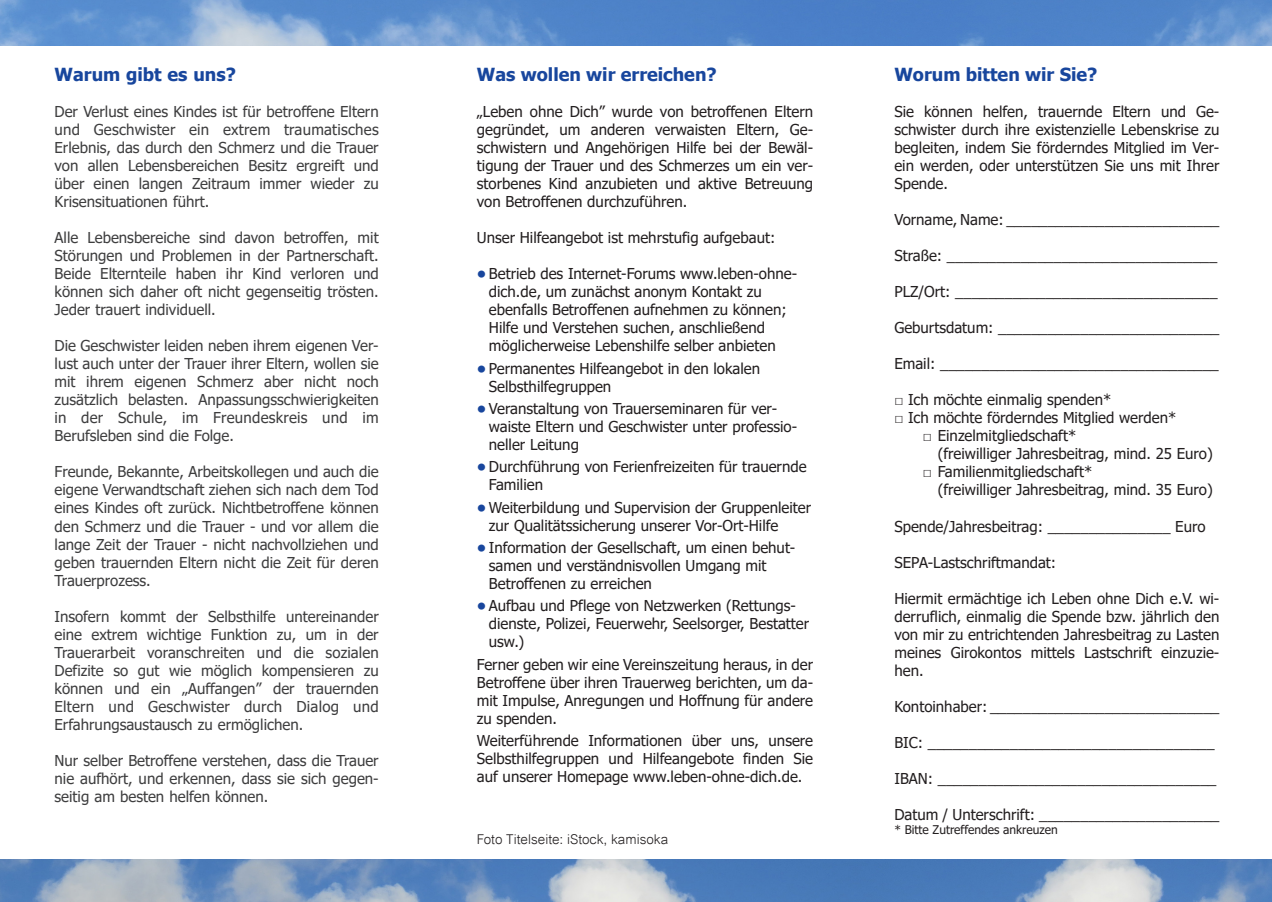
<style>
.page{position:relative;width:1272px;height:902px;background:#fff}
.page>*{position:absolute;margin:0;border:0;box-sizing:border-box;transform-origin:0 0}
.t1{font:700 18px "Tahoma";color:#18469d}
.t2{font:15px/18px "Tahoma";color:#231f20;text-align:justify}
.t3{font:15px/18px "Tahoma";color:#3e3e3f;text-align:justify}
.t4{font:300 13.5px "Arial";color:#231f20}
.t5{font:12px "Tahoma";color:#231f20}
.s1{font-weight:700;color:#18469d}
</style>
<div class="page">
<img style="left:0;top:0;width:1271px;height:45px">
<img style="left:0;top:859px;width:1271px;height:42px">
<p class="t1" style="left:55px;top:62px;width:183px">Warum gibt es uns?</p>
<p class="t3" style="left:55px;top:104px;width:326px">Der Verlust eines Kindes ist für betroffene Eltern und Geschwister ein extrem traumatisches Erlebnis, das durch den Schmerz und die Trauer von allen Lebensbereichen Besitz ergreift und über einen langen Zeitraum immer wieder zu Krisensituationen führt.</p>
<p class="t3" style="left:55px;top:230px;width:326px">Alle Lebensbereiche sind davon betroffen, mit Störungen und Problemen in der Partnerschaft.<br>Beide Elternteile haben ihr Kind verloren und können sich daher oft nicht gegenseitig trösten.<br>Jeder trauert individuell.</p>
<p class="t3" style="left:55px;top:338px;width:326px">Die Geschwister leiden neben ihrem eigenen Ver&shy;lust auch unter der Trauer ihrer Eltern, wollen sie mit ihrem eigenen Schmerz aber nicht noch zusätzlich belasten. Anpassungsschwierigkeiten in der Schule, im Freundeskreis und im Berufsleben sind die Folge.</p>
<p class="t3" style="left:55px;top:464px;width:326px">Freunde, Bekannte, Arbeitskollegen und auch die eigene Verwandtschaft ziehen sich nach dem Tod eines Kindes oft zurück. Nichtbetroffene können den Schmerz und die Trauer - und vor allem die lange Zeit der Trauer - nicht nachvollziehen und geben trauernden Eltern nicht die Zeit für deren Trauerprozess.</p>
<p class="t3" style="left:55px;top:608px;width:326px">Insofern kommt der Selbsthilfe untereinander eine extrem wichtige Funktion zu, um in der Trauerarbeit voranschreiten und die sozialen Defizite so gut wie möglich kompensieren zu können und ein „Auffangen” der trauernden Eltern und Geschwister durch Dialog und Erfahrungsaustausch zu ermöglichen.</p>
<p class="t3" style="left:55px;top:752px;width:325px">Nur selber Betroffene verstehen, dass die Trauer nie aufhört, und erkennen, dass sie sich gegen&shy;seitig am besten helfen können.</p>
<p class="t1" style="left:477px;top:62px;width:241px">Was wollen wir erreichen?</p>
<p class="t2" style="left:477px;top:104px;width:338px">„Leben ohne Dich” wurde von betroffenen Eltern gegründet, um anderen verwaisten Eltern, Ge&shy;schwistern und Angehörigen Hilfe bei der Bewäl&shy;tigung der Trauer und des Schmerzes um ein ver&shy;storbenes Kind anzubieten und aktive Betreuung von Betroffenen durchzuführen.</p>
<p class="t2" style="left:477px;top:230px;width:300px">Unser Hilfeangebot ist mehrstufig aufgebaut:</p>
<p class="t2" style="left:477px;top:266px;width:322px"><span class="s1">•</span> Betrieb des Internet-Forums www.leben-ohne-</p>
<p class="t2" style="left:489px;top:284px;width:274px">dich.de, um zunächst anonym Kontakt zu</p>
<p class="t2" style="left:489px;top:302px;width:299px">ebenfalls Betroffenen aufnehmen zu können;</p>
<p class="t2" style="left:489px;top:320px;width:277px">Hilfe und Verstehen suchen, anschließend</p>
<p class="t2" style="left:489px;top:338px;width:288px">möglicherweise Lebenshilfe selber anbieten</p>
<p class="t2" style="left:477px;top:360px;width:285px"><span class="s1">•</span> Permanentes Hilfeangebot in den lokalen</p>
<p class="t2" style="left:489px;top:378px;width:124px">Selbsthilfegruppen</p>
<p class="t2" style="left:477px;top:400px;width:302px"><span class="s1">•</span> Veranstaltung von Trauerseminaren für ver-</p>
<p class="t2" style="left:489px;top:418px;width:310px">waiste Eltern und Geschwister unter professio-</p>
<p class="t2" style="left:489px;top:436px;width:92px">neller Leitung</p>
<p class="t2" style="left:477px;top:458px;width:331px"><span class="s1">•</span> Durchführung von Ferienfreizeiten für trauernde</p>
<p class="t2" style="left:489px;top:476px;width:56px">Familien</p>
<p class="t2" style="left:477px;top:499px;width:336px"><span class="s1">•</span> Weiterbildung und Supervision der Gruppenleiter</p>
<p class="t2" style="left:489px;top:517px;width:291px">zur Qualitätssicherung unserer Vor-Ort-Hilfe</p>
<p class="t2" style="left:477px;top:539px;width:320px"><span class="s1">•</span> Information der Gesellschaft, um einen behut-</p>
<p class="t2" style="left:489px;top:557px;width:279px">samen und verständnisvollen Umgang mit</p>
<p class="t2" style="left:489px;top:575px;width:165px">Betroffenen zu erreichen</p>
<p class="t2" style="left:477px;top:597px;width:320px"><span class="s1">•</span> Aufbau und Pflege von Netzwerken (Rettungs-</p>
<p class="t2" style="left:489px;top:615px;width:322px">dienste, Polizei, Feuerwehr, Seelsorger, Bestatter</p>
<p class="t2" style="left:489px;top:633px;width:37px">usw.)</p>
<p class="t2" style="left:477px;top:656px;width:338px">Ferner geben wir eine Vereinszeitung heraus, in der Betroffene über ihren Trauerweg berichten, um da&shy;mit Impulse, Anregungen und Hoffnung für andere zu spenden.</p>
<p class="t2" style="left:477px;top:732px;width:338px">Weiterführende Informationen über uns, unsere Selbsthilfegruppen und Hilfeangebote finden Sie auf unserer Homepage www.leben-ohne-dich.de.</p>
<p class="t4" style="left:477px;top:831px;width:193px">Foto Titelseite: iStock, kamisoka</p>
<p class="t1" style="left:894px;top:62px;width:204px">Worum bitten wir Sie?</p>
<p class="t2" style="left:894px;top:104px;width:326px">Sie können helfen, trauernde Eltern und Ge&shy;schwister durch ihre existenzielle Lebenskrise zu begleiten, indem Sie förderndes Mitglied im Ver&shy;ein werden, oder unterstützen Sie uns mit Ihrer Spende.</p>
<p class="t2" style="left:894px;top:212px;width:326px">Vorname, Name: __________________________</p>
<p class="t2" style="left:894px;top:248px;width:324px">Straße: _________________________________</p>
<p class="t2" style="left:894px;top:284px;width:324px">PLZ/Ort: ________________________________</p>
<p class="t2" style="left:894px;top:320px;width:326px">Geburtsdatum: ___________________________</p>
<p class="t2" style="left:894px;top:356px;width:326px">Email: __________________________________</p>
<p class="t2" style="left:894px;top:392px;width:218px">□ Ich möchte einmalig spenden*</p>
<p class="t2" style="left:894px;top:410px;width:283px">□ Ich möchte förderndes Mitglied werden*</p>
<p class="t2" style="left:922px;top:428px;width:155px">□ Einzelmitgliedschaft*</p>
<p class="t2" style="left:937px;top:446px;width:276px">(freiwilliger Jahresbeitrag, mind. 25 Euro)</p>
<p class="t2" style="left:922px;top:464px;width:171px">□ Familienmitgliedschaft*</p>
<p class="t2" style="left:937px;top:482px;width:276px">(freiwilliger Jahresbeitrag, mind. 35 Euro)</p>
<p class="t2" style="left:894px;top:518px;width:312px">Spende/Jahresbeitrag: _______________ Euro</p>
<p class="t2" style="left:894px;top:554px;width:163px">SEPA-Lastschriftmandat:</p>
<p class="t2" style="left:894px;top:590px;width:326px">Hiermit ermächtige ich Leben ohne Dich e.V. wi&shy;derruflich, einmalig die Spende bzw. jährlich den von mir zu entrichtenden Jahresbeitrag zu Lasten meines Girokontos mittels Lastschrift einzuzie&shy;hen.</p>
<p class="t2" style="left:894px;top:698px;width:326px">Kontoinhaber: ____________________________</p>
<p class="t2" style="left:894px;top:734px;width:322px">BIC: ___________________________________</p>
<p class="t2" style="left:894px;top:770px;width:323px">IBAN: __________________________________</p>
<p class="t2" style="left:894px;top:806px;width:326px">Datum / Unterschrift: ______________________</p>
<p class="t5" style="left:894px;top:821px;width:165px">* Bitte Zutreffendes ankreuzen</p>
</div>
